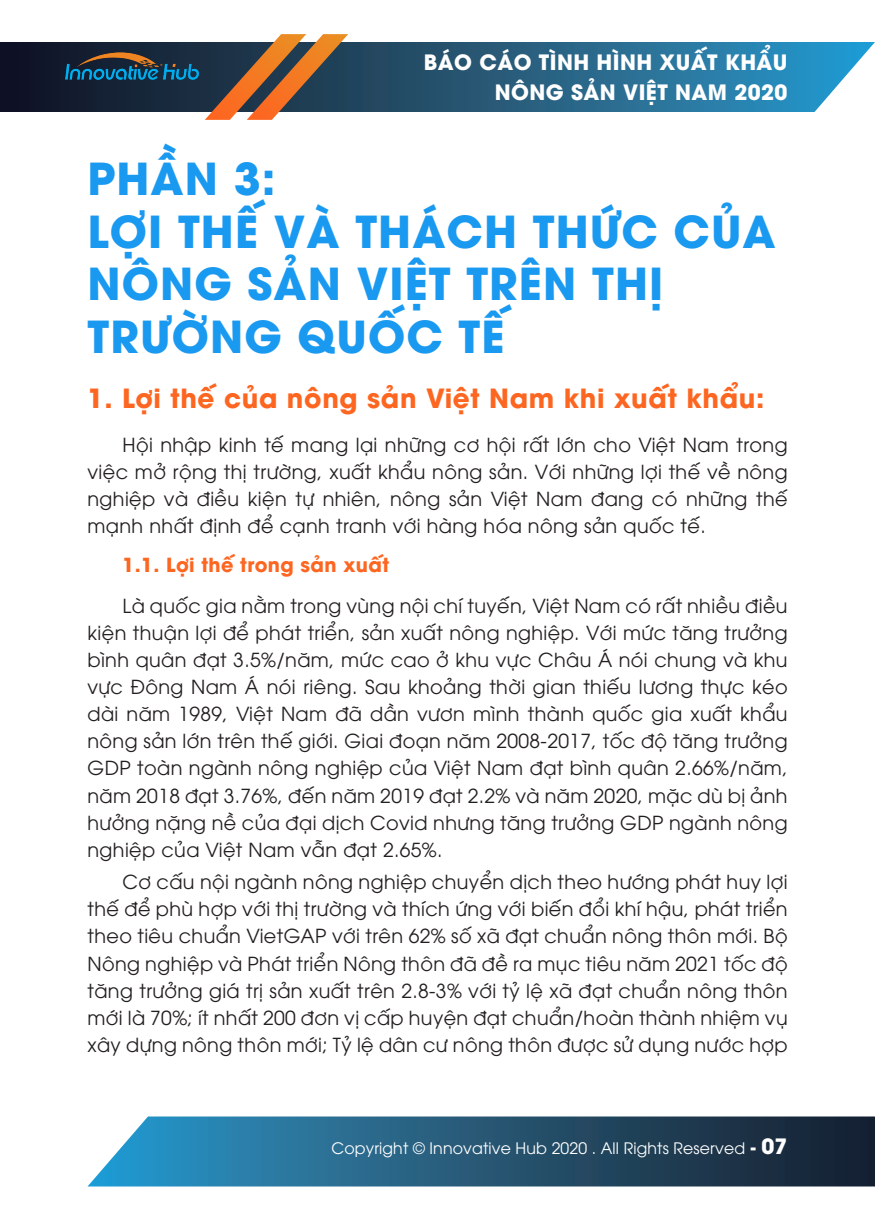
<style>
.page{position:relative;width:875px;height:1225px;background:#fff}
.page>*{position:absolute;margin:0;border:0;box-sizing:border-box;transform-origin:0 0}
.Heading1{font:700 43.75px/52.5px "UTM Avo";letter-spacing:.025em;color:#1a99f0}
.Heading2{font:700 26.25px "UTM Avo";letter-spacing:.025em;color:#fd6621}
.t1{font:700 21px/29.8px "UTM Avo";letter-spacing:.02em;color:#fff;text-align:right}
.Content{font:19.25px/27.1px "UTM Avo";letter-spacing:.02em;color:#231f20;text-align:justify}
.Heading3{font:700 19.25px "UTM Avo";letter-spacing:.02em;color:#fd6621}
.t2{font:15.75px "UTM Avo";letter-spacing:.01em;color:#fff}
.s1{font-weight:700;font-size:17.5px}
.s2{font-weight:700;font-size:21px}
</style>
<div class="page">
<svg style="left:0;top:42px;width:875px;height:70px;background:#2d6383"></svg>
<svg style="left:88px;top:1116px;width:787px;height:70px;background:#2d5e7c"></svg>
<img style="left:56px;top:42px;width:149px;height:48px">
<svg style="left:205px;top:34px;width:143px;height:86px;background:#846754"></svg>
<p class="t1" style="left:424px;top:45px;width:365px">BÁO CÁO TÌNH HÌNH XUẤT KHẨU<br>NÔNG SẢN VIỆT NAM 2020</p>
<p class="Heading1" style="left:88px;top:148px;width:190px">PHẦN 3:</p>
<p class="Heading1" style="left:88px;top:201px;width:690px">LỢI THẾ VÀ THÁCH THỨC CỦA<br>NÔNG SẢN VIỆT TRÊN THỊ<br>TRƯỜNG QUỐC TẾ</p>
<p class="Heading2" style="left:88px;top:376px;width:678px">1. Lợi thế của nông sản Việt Nam khi xuất khẩu:</p>
<p class="Content" style="left:88px;top:429px;width:702px;text-indent:35px">Hội nhập kinh tế mang lại những cơ hội rất lớn cho Việt Nam trong việc mở rộng thị trường, xuất khẩu nông sản. Với những lợi thế về nông nghiệp và điều kiện tự nhiên, nông sản Việt Nam đang có những thế mạnh nhất định để cạnh tranh với hàng hóa nông sản quốc tế.</p>
<p class="Heading3" style="left:122px;top:549px;width:268px">1.1. Lợi thế trong sản xuất</p>
<p class="Content" style="left:88px;top:590px;width:702px;text-indent:35px">Là quốc gia nằm trong vùng nội chí tuyến, Việt Nam có rất nhiều điều kiện thuận lợi để phát triển, sản xuất nông nghiệp. Với mức tăng trưởng bình quân đạt 3.5%/năm, mức cao ở khu vực Châu Á nói chung và khu vực Đông Nam Á nói riêng. Sau khoảng thời gian thiếu lương thực kéo dài năm 1989, Việt Nam đã dần vươn mình thành quốc gia xuất khẩu nông sản lớn trên thế giới. Giai đoạn năm 2008-2017, tốc độ tăng trưởng GDP toàn ngành nông nghiệp của Việt Nam đạt bình quân 2.66%/năm, năm 2018 đạt 3.76%, đến năm 2019 đạt 2.2% và năm 2020, mặc dù bị ảnh hưởng nặng nề của đại dịch Covid nhưng tăng trưởng GDP ngành nông nghiệp của Việt Nam vẫn đạt 2.65%.</p>
<p class="Content" style="left:88px;top:867px;width:702px;text-indent:35px">Cơ cấu nội ngành nông nghiệp chuyển dịch theo hướng phát huy lợi thế để phù hợp với thị trường và thích ứng với biến đổi khí hậu, phát triển theo tiêu chuẩn VietGAP với trên 62% số xã đạt chuẩn nông thôn mới. Bộ Nông nghiệp và Phát triển Nông thôn đã đề ra mục tiêu năm 2021 tốc độ tăng trưởng giá trị sản xuất trên 2.8-3% với tỷ lệ xã đạt chuẩn nông thôn mới là 70%; ít nhất 200 đơn vị cấp huyện đạt chuẩn/hoàn thành nhiệm vụ xây dựng nông thôn mới; Tỷ lệ dân cư nông thôn được sử dụng nước hợp</p>
<p class="t2" style="left:331px;top:1136px;width:458px">Copyright © Innovative Hub 2020 . All Rights Reserved <span class="s1">-</span> <span class="s2">07</span></p>
</div>
